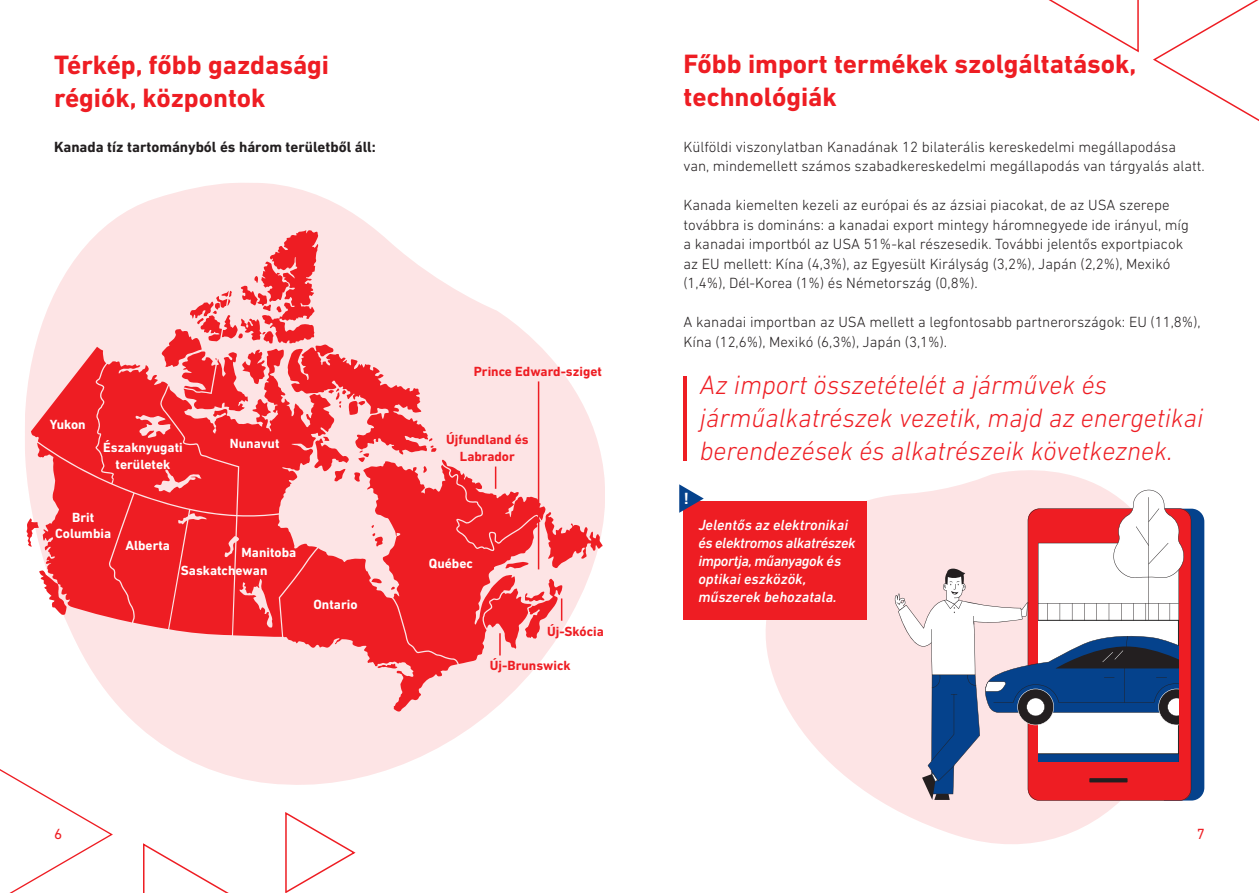
<style>
.page{position:relative;width:1259px;height:893px;background:#fff}
.page>*{position:absolute;margin:0;border:0;box-sizing:border-box;transform-origin:0 0}
.t1{font:italic 300 27px/33px "DIN Next LT Pro";color:#ee1d23}
.t2{font:700 27px "DIN Next LT Pro";color:#ee1d23}
.t3{font:700 16.5px "DIN Next LT Pro";color:#fff}
.t4{font:300 15px/19.5px "DIN Next LT Pro";color:#231f20}
.t5{font:italic 500 15px/18px "DIN Next LT Pro";letter-spacing:-.025em;color:#fff}
.t6{font:700 15px "DIN Next LT Pro";color:#231f20}
.t7{font:italic 500 15px "DIN Next LT Pro";color:#fff}
.t8{font:15px "DIN Next LT Pro";color:#ee1d23}
.t9{font:700 13.5px/16.5px "DIN Next LT Pro";color:#fff;text-align:center}
.t10{font:700 13.5px/16.5px "DIN Next LT Pro";color:#ee1d23;text-align:center}
</style>
<div class="page">
<svg style="left:143px;top:843px;width:86px;height:50px"></svg>
<svg style="left:285px;top:812px;width:71px;height:81px"></svg>
<svg style="left:0;top:769px;width:113px;height:124px"></svg>
<svg style="left:1153px;top:0;width:106px;height:121px"></svg>
<svg style="left:23px;top:183px;width:582px;height:603px"></svg>
<svg style="left:766px;top:470px;width:385px;height:374px;fill:#fde4e5"></svg>
<svg style="left:894px;top:490px;width:310px;height:310px"></svg>
<svg style="left:1049px;top:0;width:90px;height:53px"></svg>
<svg style="left:161px;top:230px;width:276px;height:61px;background:#fbcbcd"></svg>
<hr style="left:683px;top:376px;width:4px;height:84px;background:#ee1d23">
<div style="left:684px;top:501px;width:183px;height:119px;background:#ee1d23"></div>
<svg style="left:679px;top:484px;width:25px;height:29px"></svg>
<svg style="left:26px;top:291px;width:577px;height:421px;background:#f69194"></svg>
<p class="t2" style="left:54px;top:49px;width:277px">Térkép, főbb gazdasági</p>
<p class="t2" style="left:54px;top:82px;width:213px">régiók, központok</p>
<p class="t6" style="left:54px;top:138px;width:323px">Kanada tíz tartományból és három területből áll:</p>
<p class="t9" style="left:50px;top:416px;width:37px">Yukon</p>
<p class="t9" style="left:103px;top:439px;width:81px">Északnyugati területek</p>
<p class="t9" style="left:230px;top:435px;width:51px">Nunavut</p>
<p class="t9" style="left:72px;top:509px;width:24px">Brit</p>
<p class="t9" style="left:55px;top:525px;width:57px">Columbia</p>
<p class="t9" style="left:125px;top:537px;width:46px">Alberta</p>
<p class="t9" style="left:241px;top:544px;width:56px">Manitoba</p>
<p class="t9" style="left:181px;top:562px;width:88px">Saskatchewan</p>
<p class="t9" style="left:313px;top:596px;width:46px">Ontario</p>
<p class="t10" style="left:474px;top:363px;width:130px">Prince Edward-sziget</p>
<p class="t10" style="left:446px;top:431px;width:84px">Újfundland és<br>Labrador</p>
<p class="t9" style="left:429px;top:555px;width:46px">Québec</p>
<p class="t10" style="left:547px;top:623px;width:58px">Új-Skócia</p>
<p class="t10" style="left:490px;top:657px;width:82px">Új-Brunswick</p>
<p class="t2" style="left:683px;top:48px;width:454px">Főbb import termékek szolgáltatások,</p>
<p class="t2" style="left:683px;top:81px;width:155px">technológiák</p>
<p class="t4" style="left:683px;top:136px;width:523px">Külföldi viszonylatban Kanadának 12 bilaterális kereskedelmi megállapodása van, mindemellett számos szabadkereskedelmi megállapodás van tárgyalás alatt.</p>
<p class="t4" style="left:683px;top:195px;width:507px">Kanada kiemelten kezeli az európai és az ázsiai piacokat, de az USA szerepe továbbra is domináns: a kanadai export mintegy háromnegyede ide irányul, míg</p>
<p class="t4" style="left:683px;top:234px;width:501px">a kanadai importból az USA 51%-kal részesedik. További jelentős exportpiacok</p>
<p class="t4" style="left:683px;top:253px;width:488px">az EU mellett: Kína (4,3%), az Egyesült Királyság (3,2%), Japán (2,2%), Mexikó (1,4%), Dél-Korea (1%) és Németország (0,8%).</p>
<p class="t4" style="left:683px;top:312px;width:519px">A kanadai importban az USA mellett a legfontosabb partnerországok: EU (11,8%),<br>Kína (12,6%), Mexikó (6,3%), Japán (3,1%).</p>
<p class="t1" style="left:700px;top:368px;width:409px">Az import összetételét a járművek és</p>
<p class="t1" style="left:700px;top:401px;width:505px">járműalkatrészek vezetik, majd az energetikai berendezések és alkatrészeik következnek.</p>
<p class="t3" style="left:684px;top:489px;width:7px">!</p>
<p class="t5" style="left:698px;top:515px;width:159px">Jelentős az elektronikai és elektromos alkatrészek importja, műanyagok és optikai eszközök,</p>
<p class="t7" style="left:698px;top:588px;width:140px">műszerek behozatala.</p>
<p class="t8" style="left:54px;top:825px;width:10px">6</p>
<p class="t8" style="left:1196px;top:825px;width:10px">7</p>
</div>
